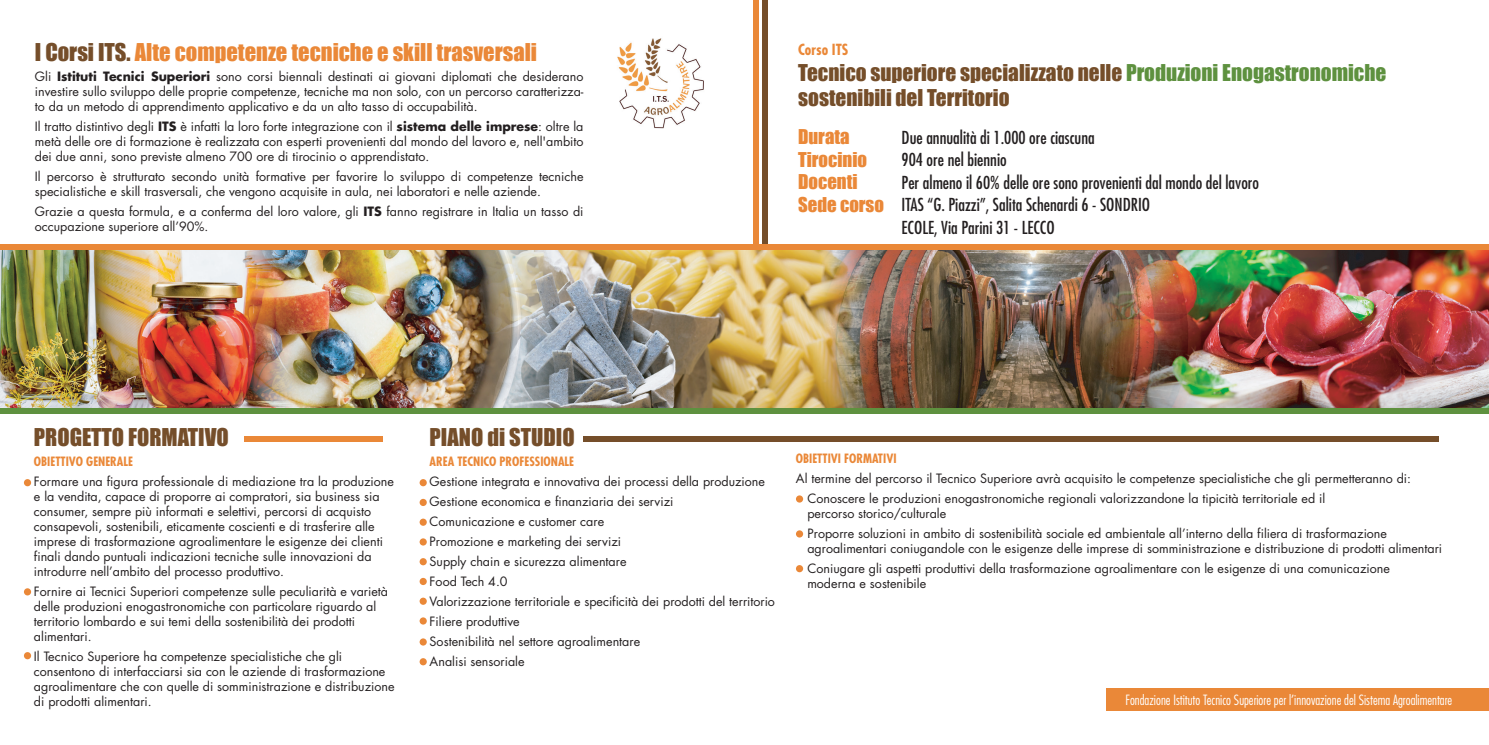
<style>
.page{position:relative;width:1489px;height:745px;background:#fff}
.page>*{position:absolute;margin:0;border:0;box-sizing:border-box;transform-origin:0 0}
.t1{font:22.5px "Impact";color:#ea8838}
.t2{font:22.5px "Impact";color:#754e2a}
.t3{font:21.25px/25.5px "Impact";color:#754e2a}
.t4{font:18.75px/22.5px "Impact";color:#ea8838}
.t5{font:condensed 17.38px/22.5px "Futura";color:#231f20}
.t6{font:700 condensed 14.88px "Futura";color:#ea8838}
.t7{font:300 condensed 13.75px "Futura";color:#fff}
.t8{font:12.5px/15px "Futura";color:#231f20}
.t9{font:700 condensed 12.5px "Futura";color:#ea8838}
.s1{color:#754e2a}
.s2{font-weight:700}
.s3{color:#5e913f}
</style>
<div class="page">
<img style="left:0;top:249px;width:1488px;height:159px">
<img style="left:617px;top:38px;width:87px;height:91px">
<div style="left:1106px;top:687px;width:382px;height:23px;background:#ea8838"></div>
<div style="left:419px;top:479px;width:8px;height:7px;background:#ea8838;border-radius:50%"></div>
<svg style="left:419px;top:498px;width:8px;height:7px"></svg>
<div style="left:419px;top:518px;width:8px;height:7px;background:#ea8838;border-radius:50%"></div>
<div style="left:419px;top:538px;width:8px;height:7px;background:#ea8838;border-radius:50%"></div>
<svg style="left:419px;top:557px;width:8px;height:8px"></svg>
<svg style="left:419px;top:577px;width:8px;height:7px"></svg>
<div style="left:419px;top:597px;width:8px;height:7px;background:#ea8838;border-radius:50%"></div>
<div style="left:419px;top:617px;width:8px;height:7px;background:#ea8838;border-radius:50%"></div>
<div style="left:24px;top:588px;width:7px;height:7px;background:#ea8838;border-radius:50%"></div>
<div style="left:24px;top:479px;width:7px;height:7px;background:#ea8838;border-radius:50%"></div>
<svg style="left:24px;top:651px;width:7px;height:8px"></svg>
<div style="left:796px;top:495px;width:7px;height:7px;background:#ea8838;border-radius:50%"></div>
<div style="left:796px;top:530px;width:7px;height:7px;background:#ea8838;border-radius:50%"></div>
<svg style="left:796px;top:564px;width:7px;height:8px"></svg>
<div style="left:419px;top:638px;width:8px;height:7px;background:#ea8838;border-radius:50%"></div>
<svg style="left:419px;top:657px;width:8px;height:8px"></svg>
<div style="left:762px;top:0;width:5px;height:249px;background:#754e2a"></div>
<div style="left:753px;top:0;width:5px;height:249px;background:#ea8838"></div>
<div style="left:0;top:408px;width:1488px;height:5px;background:#5e913f"></div>
<div style="left:0;top:244px;width:1488px;height:5px;background:#ea8838"></div>
<div style="left:583px;top:436px;width:855px;height:5px;background:#754e2a"></div>
<div style="left:245px;top:436px;width:138px;height:5px;background:#ea8838"></div>
<h1 class="t1" style="left:35px;top:35px;width:503px"><span class="s1">I Corsi ITS.</span> Alte competenze tecniche e skill trasversali</h1>
<p class="t8" style="left:35px;top:69px;width:550px;text-align:justify">Gli <span class="s2">Istituti Tecnici Superiori</span> sono corsi biennali destinati ai giovani diplomati che desiderano investire sullo sviluppo delle proprie competenze, tecniche ma non solo, con un percorso caratterizza&shy;to da un metodo di apprendimento applicativo e da un alto tasso di occupabilità.</p>
<p class="t8" style="left:35px;top:119px;width:550px;text-align:justify">Il tratto distintivo degli <span class="s2">ITS</span> è infatti la loro forte integrazione con il <span class="s2">sistema delle imprese</span>: oltre la metà delle ore di formazione è realizzata con esperti provenienti dal mondo del lavoro e, nell'ambito dei due anni, sono previste almeno 700 ore di tirocinio o apprendistato.</p>
<p class="t8" style="left:35px;top:169px;width:550px">Il percorso è strutturato secondo unità formative per favorire lo sviluppo di competenze tecniche specialistiche e skill trasversali, che vengono acquisite in aula, nei laboratori e nelle aziende.</p>
<p class="t8" style="left:35px;top:204px;width:550px">Grazie a questa formula, e a conferma del loro valore, gli <span class="s2">ITS</span> fanno registrare in Italia un tasso di occupazione superiore all’90%.</p>
<p class="t6" style="left:798px;top:40px;width:52px">Corso ITS</p>
<h2 class="t3" style="left:798px;top:59px;width:589px">Tecnico superiore specializzato nelle <span class="s3">Produzioni Enogastronomiche </span>sostenibili del Territorio</h2>
<h3 class="t5" style="left:901px;top:126px;width:359px">Due annualità di 1.000 ore ciascuna<br>904 ore nel biennio<br>Per almeno il 60% delle ore sono provenienti dal mondo del lavoro ITAS “G. Piazzi”, Salita Schenardi 6 - SONDRIO<br>ECOLE, Via Parini 31 - LECCO</h3>
<h3 class="t4" style="left:798px;top:125px;width:87px">Durata<br>Tirocinio<br>Docenti<br>Sede corso</h3>
<h1 class="t2" style="left:34px;top:419px;width:196px">PROGETTO FORMATIVO</h1>
<p class="t9" style="left:34px;top:453px;width:101px">OBIETTIVO GENERALE</p>
<p class="t8" style="left:34px;top:474px;width:361px">Formare una figura professionale di mediazione tra la produzione e la vendita, capace di proporre ai compratori, sia business sia consumer, sempre più informati e selettivi, percorsi di acquisto consapevoli, sostenibili, eticamente coscienti e di trasferire alle imprese di trasformazione agroalimentare le esigenze dei clienti finali dando puntuali indicazioni tecniche sulle innovazioni da introdurre nell’ambito del processo produttivo.</p>
<p class="t8" style="left:34px;top:584px;width:355px">Fornire ai Tecnici Superiori competenze sulle peculiarità e varietà delle produzioni enogastronomiche con particolare riguardo al territorio lombardo e sui temi della sostenibilità dei prodotti alimentari.</p>
<p class="t8" style="left:34px;top:649px;width:362px">Il Tecnico Superiore ha competenze specialistiche che gli consentono di interfacciarsi sia con le aziende di trasformazione agroalimentare che con quelle di somministrazione e distribuzione di prodotti alimentari.</p>
<h1 class="t2" style="left:429px;top:419px;width:146px">PIANO di STUDIO</h1>
<p class="t9" style="left:429px;top:453px;width:146px">AREA TECNICO PROFESSIONALE</p>
<p class="t8" style="left:429px;top:471px;width:347px;line-height:20px">Gestione integrata e innovativa dei processi della produzione Gestione economica e finanziaria dei servizi<br>Comunicazione e customer care<br>Promozione e marketing dei servizi<br>Supply chain e sicurezza alimentare<br>Food Tech 4.0<br>Valorizzazione territoriale e specificità dei prodotti del territorio Filiere produttive<br>Sostenibilità nel settore agroalimentare<br>Analisi sensoriale</p>
<p class="t9" style="left:796px;top:450px;width:102px">OBIETTIVI FORMATIVI</p>
<p class="t8" style="left:807px;top:468px;width:605px;line-height:20px;text-indent:-12px">Al termine del percorso il Tecnico Superiore avrà acquisito le competenze specialistiche che gli permetteranno di:<br>Conoscere le produzioni enogastronomiche regionali valorizzandone la tipicità territoriale ed il</p>
<p class="t8" style="left:807px;top:503px;width:581px;line-height:20px">percorso storico/culturale<br>Proporre soluzioni in ambito di sostenibilità sociale ed ambientale all’interno della filiera di trasformazione</p>
<p class="t8" style="left:807px;top:538px;width:636px;line-height:20px">agroalimentari coniugandole con le esigenze delle imprese di somministrazione e distribuzione di prodotti alimentari<br>Coniugare gli aspetti produttivi della trasformazione agroalimentare con le esigenze di una comunicazione</p>
<p class="t8" style="left:807px;top:575px;width:120px">moderna e sostenibile</p>
<p class="t7" style="left:1125px;top:691px;width:328px">Fondazione Istituto Tecnico Superiore per l’innovazione del Sistema Agroalimentare</p>
</div>
